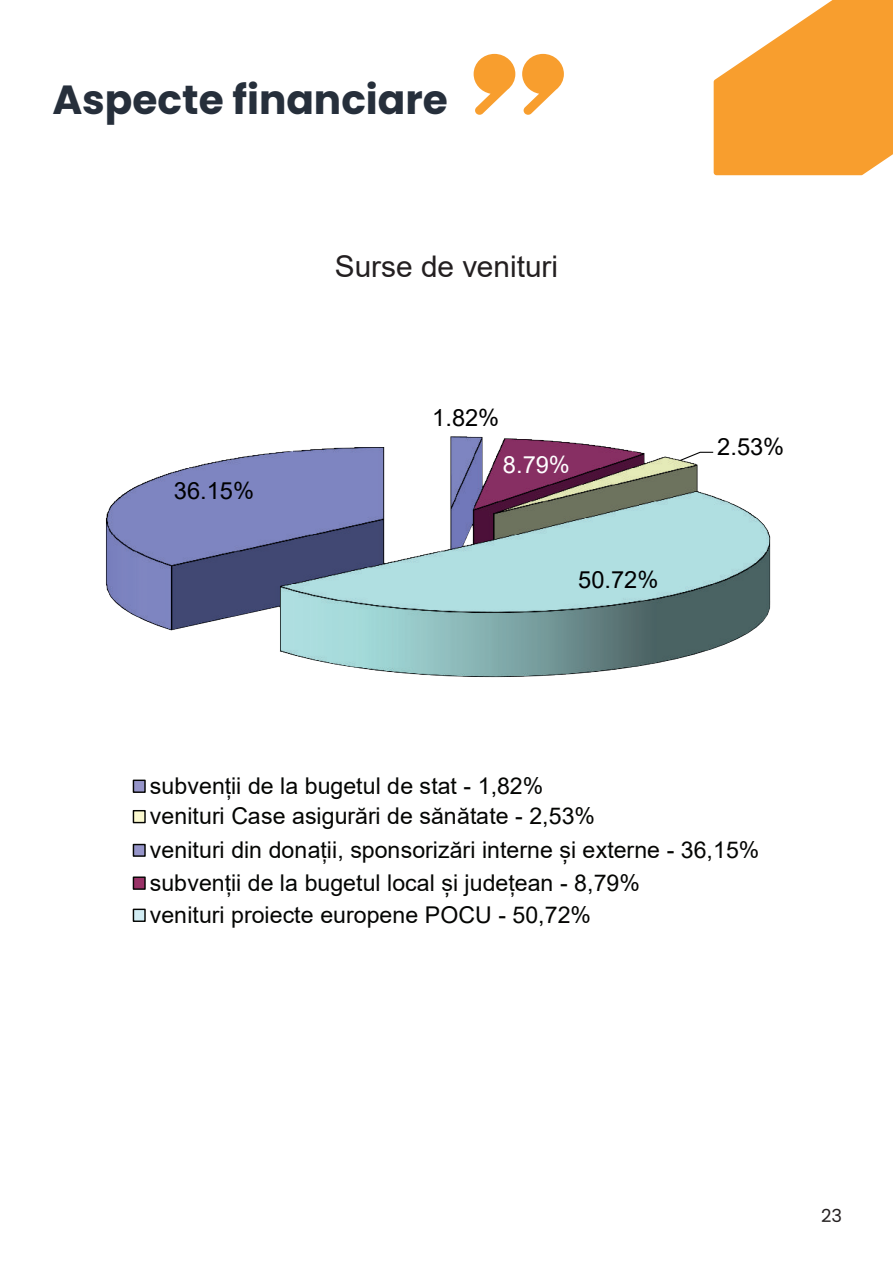
<style>
.page{position:relative;width:893px;height:1263px;background:#fff}
.page>*{position:absolute;margin:0;border:0;box-sizing:border-box;transform-origin:0 0}
.t1{font:700 40.65px "Poppins";color:#262f3b}
.t2{font:29.85px "Arial";color:#231f20}
.t3{font:23.7px "Arial";letter-spacing:-.005em;color:#000001}
.t4{font:23.7px "Arial";color:#fff}
.t5{font:23.1px "Arial";color:#040503}
.t6{font:18px "Poppins";color:#231f20}
</style>
<div class="page">
<svg style="left:474px;top:54px;width:41px;height:61px"></svg>
<svg style="left:522px;top:54px;width:42px;height:61px"></svg>
<svg style="left:714px;top:0;width:179px;height:175px"></svg>
<img style="left:105px;top:436px;width:666px;height:242px">
<svg style="left:679px;top:451px;width:35px;height:11px"></svg>
<div style="left:133px;top:779px;width:13px;height:14px;background:#9695c9;border:1px solid #040503"></div>
<div style="left:133px;top:876px;width:13px;height:14px;background:#993267;border:1px solid #040503"></div>
<div style="left:133px;top:810px;width:13px;height:13px;background:#fbf9cf;border:1px solid #040503"></div>
<div style="left:133px;top:909px;width:13px;height:13px;background:#d2edf4;border:1px solid #040503"></div>
<div style="left:133px;top:844px;width:13px;height:13px;background:#9695c9;border:1px solid #040503"></div>
<h1 class="t1" style="left:52px;top:77px;width:397px">Aspecte financiare</h1>
<p class="t2" style="left:335px;top:246px;width:225px">Surse de venituri</p>
<p class="t3" style="left:174px;top:475px;width:82px">36.15%</p>
<p class="t3" style="left:432px;top:402px;width:69px">1.82%</p>
<p class="t4" style="left:503px;top:448px;width:69px">8.79%</p>
<p class="t3" style="left:578px;top:563px;width:82px">50.72%</p>
<p class="t3" style="left:717px;top:430px;width:69px">2.53%</p>
<p class="t5" style="left:150px;top:770px;width:395px">subvenții de la bugetul de stat - 1,82%</p>
<p class="t5" style="left:150px;top:800px;width:447px">venituri Case asigurări de sănătate - 2,53%</p>
<p class="t5" style="left:150px;top:834px;width:611px">venituri din donații, sponsorizări interne și externe - 36,15%</p>
<p class="t5" style="left:150px;top:867px;width:492px">subvenții de la bugetul local și județean - 8,79%</p>
<p class="t5" style="left:150px;top:899px;width:443px">venituri proiecte europene POCU - 50,72%</p>
<p class="t6" style="left:821px;top:1205px;width:22px">23</p>
</div>
